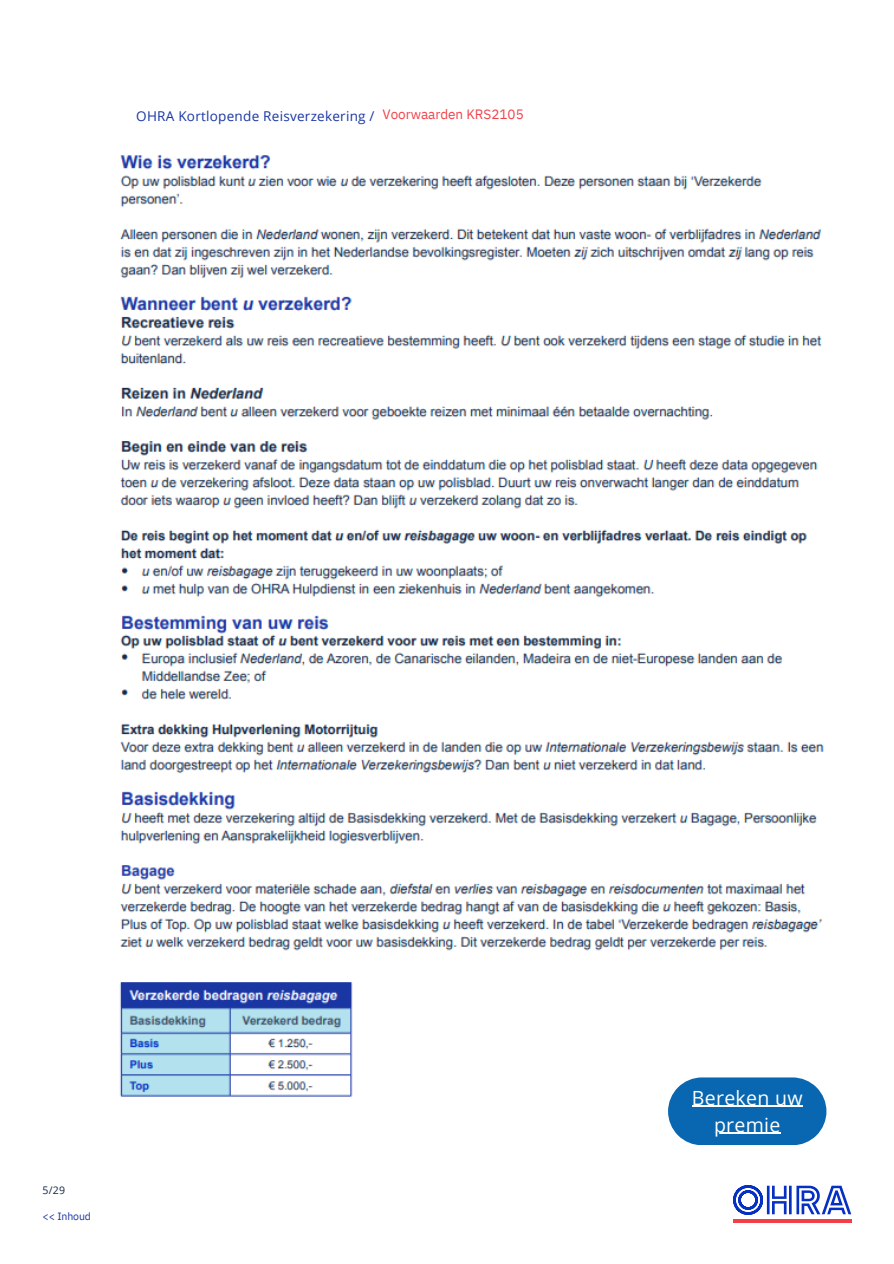
<style>
.page{position:relative;width:894px;height:1264px;background:#fff}
.page>*{position:absolute;margin:0;border:0;box-sizing:border-box;transform-origin:0 0}
.t1{font:19.5px/27px "Open Sans";letter-spacing:.015em;color:#fff;text-align:center}
.t2{font:13.5px "Open Sans";letter-spacing:.02em;color:#1a36a3}
.t3{font:10.5px "IBM Plex Sans";letter-spacing:-.01em;color:#1a36a3}
.t4{font:10.5px "Open Sans";color:#132744}
.s1{font-family:"IBM Plex Sans";color:#f23f48}
</style>
<div class="page">
<svg style="left:733px;top:1185px;width:118px;height:29px"></svg>
<hr style="left:733px;top:1219px;width:118px;height:3px;background:#f23f48">
<img style="left:119px;top:155px;width:705px;height:942px">
<svg style="left:668px;top:1077px;width:158px;height:67px;background:#2377b8"></svg>
<hr style="left:691px;top:1105px;width:111px;height:1px;background:#fff">
<hr style="left:713px;top:1132px;width:67px;height:1px;background:#fff">
<p class="t2" style="left:136px;top:107px;width:389px">OHRA Kortlopende Reisverzekering / <span class="s1">Voorwaarden KRS2105</span></p>
<p class="t4" style="left:43px;top:1182px;width:24px">5/29</p>
<p class="t3" style="left:43px;top:1209px;width:50px">&lt;&lt; Inhoud</p>
<h1 class="t1" style="left:691px;top:1083px;width:112px">Bereken uw premie</h1>
</div>
